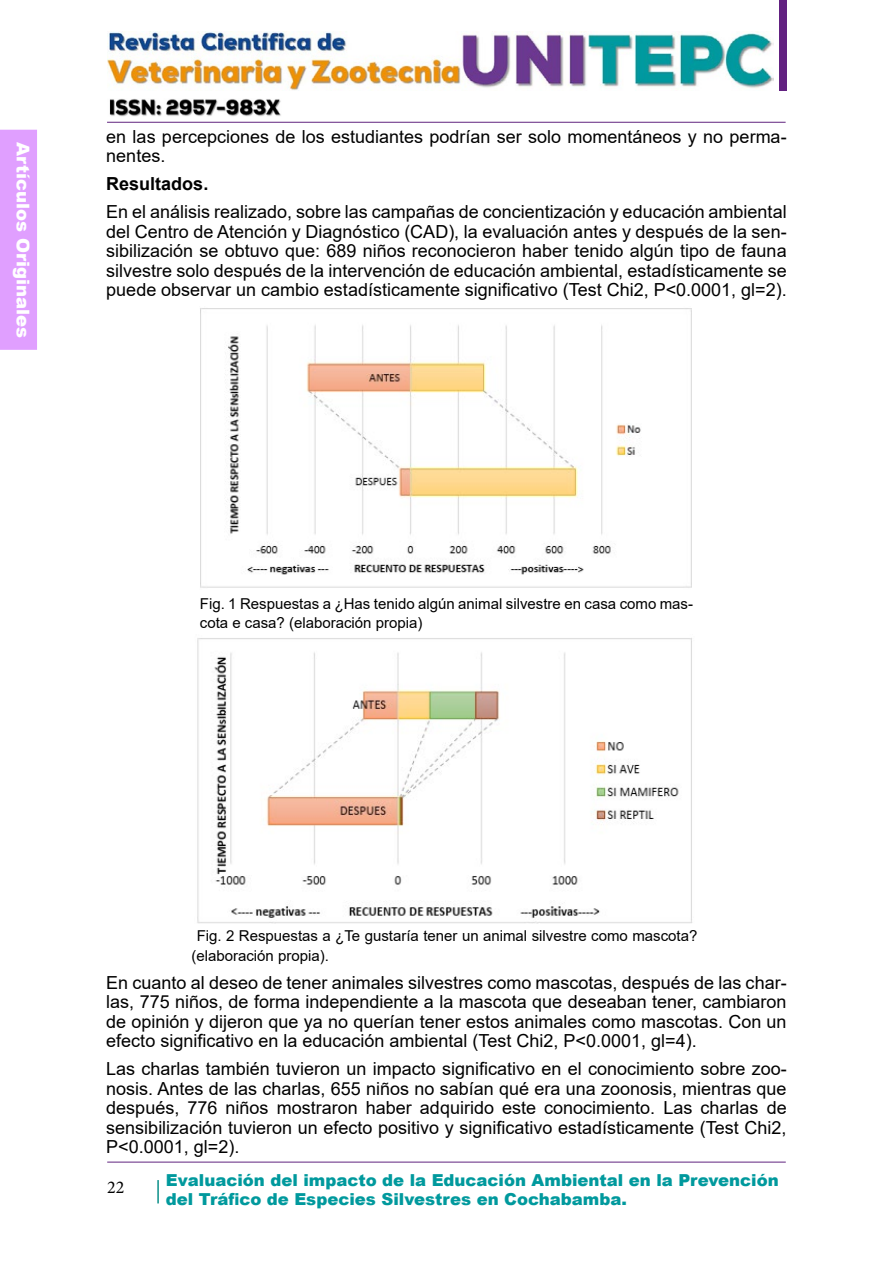
<style>
.page{position:relative;width:893px;height:1263px;background:#fff}
.page>*{position:absolute;margin:0;border:0;box-sizing:border-box;transform-origin:0 0}
.t1{font:18px/19.5px "Arial";color:#000;text-align:justify}
.t2{font:900 18px "Arial";color:#fff}
.t3{font:700 18px "Arial";color:#000}
.t4{font:18px "Minion Pro";color:#000}
.t5{font:900 16.5px/19.8px "Arial";color:#00999d}
.t6{font:15px/19.5px "Arial";color:#000}
</style>
<div class="page">
<div style="left:780px;top:0;width:7px;height:90px;background:#622181"></div>
<hr style="left:107px;top:122px;width:679px;height:1px;background:#60247f">
<hr style="left:107px;top:1162px;width:679px;height:1px;background:#60247f">
<hr style="left:157px;top:1180px;width:2px;height:23px;background:#0b8f89">
<div style="left:0;top:130px;width:37px;height:220px;background:#e09fff"></div>
<img style="left:107px;top:32px;width:667px;height:58px">
<img style="left:109px;top:99px;width:172px;height:17px">
<img style="left:200px;top:308px;width:492px;height:280px">
<img style="left:197px;top:638px;width:495px;height:285px">
<p class="t2" style="left:36px;top:142px;width:197px;rotate:90deg">Artículos Originales</p>
<p class="t1" style="left:106px;top:127px;width:682px">en las percepciones de los estudiantes podrían ser solo momentáneos y no perma&shy;nentes.</p>
<p class="t3" style="left:106px;top:171px;width:104px">Resultados.</p>
<p class="t1" style="left:106px;top:202px;width:682px">En el análisis realizado, sobre las campañas de concientización y educación ambiental del Centro de Atención y Diagnóstico (CAD), la evaluación antes y después de la sen&shy;sibilización se obtuvo que: 689 niños reconocieron haber tenido algún tipo de fauna silvestre solo después de la intervención de educación ambiental, estadísticamente se puede observar un cambio estadísticamente significativo (Test Chi2, P&lt;0.0001, gl=2).</p>
<p class="t6" style="left:200px;top:593px;width:495px">Fig. 1 Respuestas a ¿Has tenido algún animal silvestre en casa como mas&shy;cota e casa? (elaboración propia)</p>
<p class="t6" style="left:191px;top:926px;width:507px;text-indent:5px">Fig. 2 Respuestas a ¿Te gustaría tener un animal silvestre como mascota? (elaboración propia).</p>
<p class="t1" style="left:106px;top:972px;width:682px">En cuanto al deseo de tener animales silvestres como mascotas, después de las char&shy;las, 775 niños, de forma independiente a la mascota que deseaban tener, cambiaron de opinión y dijeron que ya no querían tener estos animales como mascotas. Con un efecto significativo en la educación ambiental (Test Chi2, P&lt;0.0001, gl=4).</p>
<p class="t1" style="left:106px;top:1059px;width:682px">Las charlas también tuvieron un impacto significativo en el conocimiento sobre zoo&shy;nosis. Antes de las charlas, 655 niños no sabían qué era una zoonosis, mientras que después, 776 niños mostraron haber adquirido este conocimiento. Las charlas de sensibilización tuvieron un efecto positivo y significativo estadísticamente (Test Chi2, P&lt;0.0001, gl=2).</p>
<p class="t4" style="left:107px;top:1175px;width:19px">22</p>
<p class="t5" style="left:166px;top:1169px;width:614px">Evaluación del impacto de la Educación Ambiental en la Prevención del Tráfico de Especies Silvestres en Cochabamba.</p>
</div>
